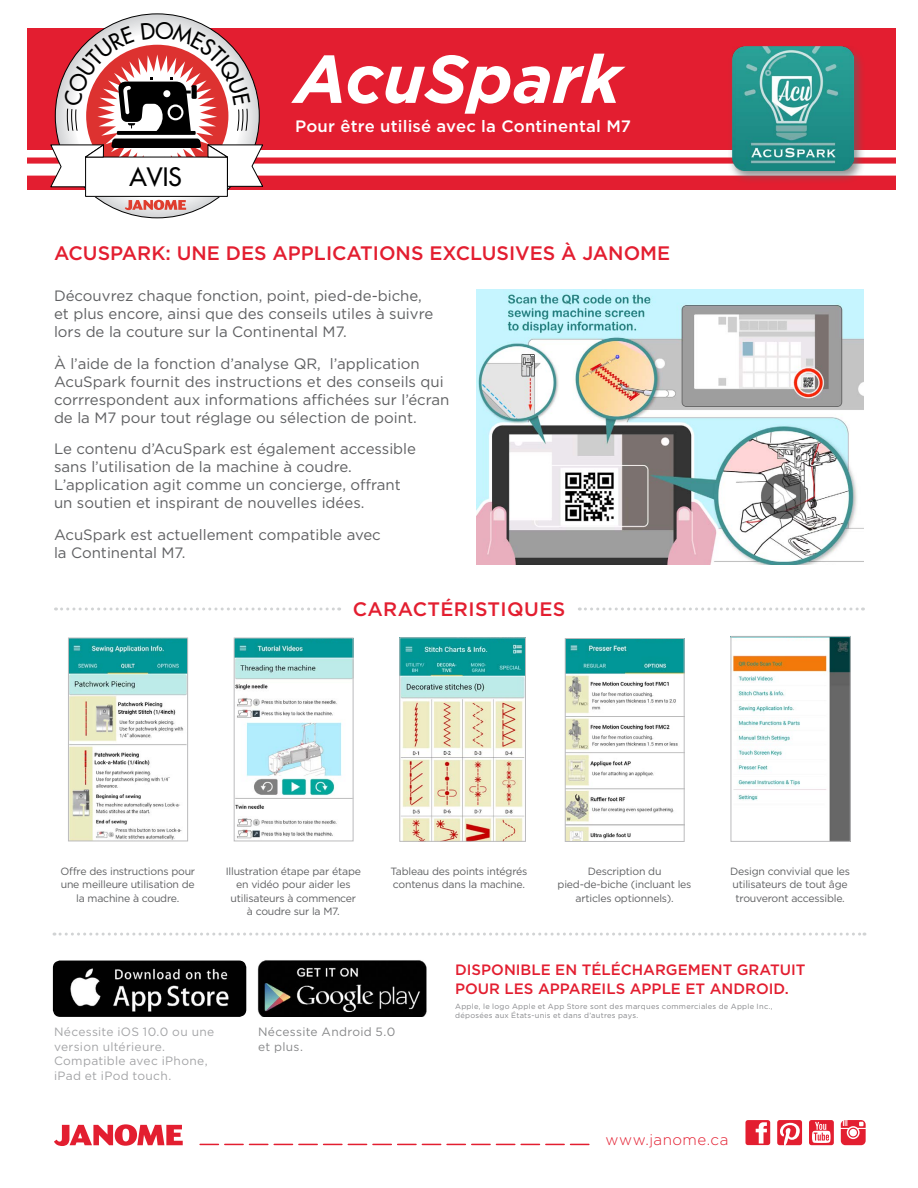
<style>
.page{position:relative;width:918px;height:1188px;background:#fff}
.page>*{position:absolute;margin:0;border:0;box-sizing:border-box;transform-origin:0 0}
.t1{font:italic 700 67.5px "Gotham";color:#fff}
.t2{font:500 24.75px "Futura Std";color:#000}
.t3{font:500 19.5px "Gotham";color:#e31e30}
.t4{font:500 19.5px "Gotham";letter-spacing:.02em;color:#e31e30}
.t5{font:500 16.5px "Gotham";letter-spacing:.01em;color:#fff}
.t6{font:300 15.15px "Gotham";letter-spacing:.03em;color:#e31e30}
.t7{font:15px/18px "Gotham";color:#5f6062}
.t8{font:500 15px/19.2px "Gotham";color:#e31e30}
.t9{font:12px/14.4px "Gotham";letter-spacing:.025em;color:#858689}
.t10{font:12px/14.4px "Gotham";letter-spacing:.025em;color:#5f6062}
.t11{font:10.5px/13.5px "Gotham";letter-spacing:-.02em;color:#5f6062;text-align:center}
.t12{font:7.5px/9px "Gotham";letter-spacing:.035em;color:#858689}
</style>
<div class="page">
<img style="left:70px;top:640px;width:116px;height:199px">
<div style="left:68px;top:638px;width:120px;height:203px;border:1px solid #bbbbbd"></div>
<img style="left:236px;top:640px;width:115px;height:199px">
<div style="left:234px;top:638px;width:119px;height:203px;border:1px solid #bbbbbd"></div>
<img style="left:567px;top:640px;width:115px;height:200px">
<div style="left:565px;top:638px;width:119px;height:204px;border:1px solid #bbbbbd"></div>
<img style="left:477px;top:290px;width:387px;height:274px">
<img style="left:258px;top:960px;width:169px;height:57px">
<img style="left:54px;top:961px;width:192px;height:54px">
<div style="left:53px;top:961px;width:193px;height:56px;border:1px solid #000;border-radius:7px"></div>
<img style="left:401px;top:639px;width:123px;height:201px">
<div style="left:399px;top:637px;width:127px;height:205px;border:1px solid #bbbbbd"></div>
<img style="left:733px;top:638px;width:116px;height:202px">
<div style="left:731px;top:636px;width:120px;height:206px;border:1px solid #bbbbbd"></div>
<div style="left:27px;top:28px;width:868px;height:162px;background:#e31e30"></div>
<div style="left:0;top:150px;width:918px;height:8px;background:#fff"></div>
<div style="left:0;top:164px;width:918px;height:12px;background:#fff"></div>
<svg style="left:55px;top:14px;width:204px;height:204px;background:#cdcecf"></svg>
<div style="left:86px;top:157px;width:141px;height:39px;background:#fff"></div>
<div style="left:85px;top:157px;width:143px;height:40px;border:1px solid #000"></div>
<svg style="left:125px;top:200px;width:61px;height:10px"></svg>
<svg style="left:200px;top:1144px;width:389px;height:1px"></svg>
<svg style="left:745px;top:1120px;width:25px;height:25px"></svg>
<svg style="left:777px;top:1120px;width:25px;height:25px"></svg>
<svg style="left:809px;top:1120px;width:25px;height:25px"></svg>
<svg style="left:841px;top:1120px;width:25px;height:25px"></svg>
<div style="left:728px;top:44px;width:137px;height:140px;background:#5f6062;opacity:.68"></div>
<img style="left:732px;top:46px;width:122px;height:124px">
<svg style="left:54px;top:1124px;width:129px;height:22px"></svg>
<svg style="left:56px;top:608px;width:284px;height:2px"></svg>
<svg style="left:579px;top:608px;width:285px;height:2px"></svg>
<svg style="left:54px;top:933px;width:811px;height:3px"></svg>
<svg style="left:50px;top:21px;width:214px;height:167px"></svg>
<h2 class="t2" style="left:130px;top:162px;width:54px">AVIS</h2>
<h1 class="t1" style="left:295px;top:34px;width:328px">AcuSpark</h1>
<p class="t5" style="left:295px;top:116px;width:337px">Pour être utilisé avec la Continental M7</p>
<h3 class="t3" style="left:54px;top:240px;width:618px">ACUSPARK: UNE DES APPLICATIONS EXCLUSIVES À JANOME</h3>
<p class="t7" style="left:54px;top:287px;width:381px">Découvrez chaque fonction, point, pied-de-biche, et plus encore, ainsi que des conseils utiles à suivre lors de la couture sur la Continental M7.</p>
<p class="t7" style="left:54px;top:354px;width:397px">À l’aide de la fonction d’analyse QR, l’application AcuSpark fournit des instructions et des conseils qui corrrespondent aux informations affichées sur l’écran de la M7 pour tout réglage ou sélection de point.</p>
<p class="t7" style="left:54px;top:440px;width:364px">Le contenu d’AcuSpark est également accessible sans l’utilisation de la machine à coudre.<br>L’application agit comme un concierge, offrant un soutien et inspirant de nouvelles idées.</p>
<p class="t7" style="left:54px;top:525px;width:328px">AcuSpark est actuellement compatible avec la Continental M7.</p>
<h3 class="t4" style="left:353px;top:597px;width:214px">CARACTÉRISTIQUES</h3>
<p class="t11" style="left:60px;top:864px;width:136px">Offre des instructions pour une meilleure utilisation de la machine à coudre.</p>
<p class="t11" style="left:226px;top:864px;width:137px">Illustration étape par étape en vidéo pour aider les utilisateurs à commencer<br>à coudre sur la M7.</p>
<p class="t11" style="left:391px;top:864px;width:138px;text-align:left">Tableau des points intégrés contenus dans la machine.</p>
<p class="t11" style="left:558px;top:864px;width:135px">Description du pied-de-biche (incluant les articles optionnels).</p>
<p class="t11" style="left:730px;top:864px;width:121px;text-align:left">Design convivial que les utilisateurs de tout âge trouveront accessible.</p>
<p class="t9" style="left:54px;top:1025px;width:162px">Nécessite iOS 10.0 ou une version ultérieure.<br>Compatible avec iPhone, iPad et iPod touch.</p>
<p class="t10" style="left:258px;top:1025px;width:139px">Nécessite Android 5.0 et plus.</p>
<p class="t8" style="left:455px;top:959px;width:352px">DISPONIBLE EN TÉLÉCHARGEMENT GRATUIT<br>POUR LES APPAREILS APPLE ET ANDROID.</p>
<p class="t12" style="left:455px;top:1002px;width:319px">Apple, le logo Apple et App Store sont des marques commerciales de Apple Inc., déposées aux États-unis et dans d’autres pays.</p>
<p class="t6" style="left:605px;top:1130px;width:125px">www.janome.ca</p>
</div>
